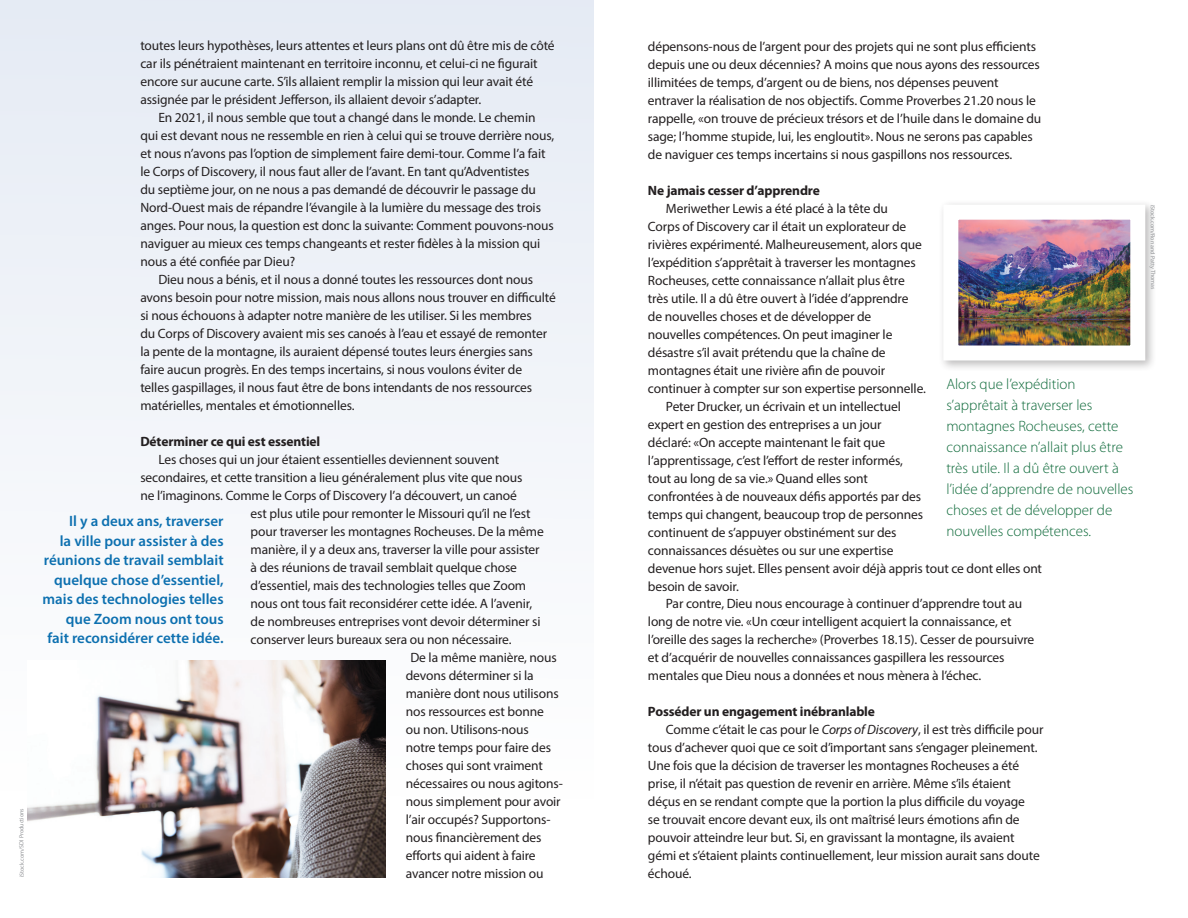
<style>
.page{position:relative;width:1188px;height:918px;background:#fff}
.page>*{position:absolute;margin:0;border:0;box-sizing:border-box;transform-origin:0 0}
.t1{font:300 15px/21px "Myriad Pro";color:#0d6939}
.t2{font:600 15px/19.5px "Myriad Pro";color:#0d70b0;text-align:right}
.t3{font:13.5px/18px "Myriad Pro";letter-spacing:-.01em;color:#231f20}
.t4{font:700 13.5px "Myriad Pro";letter-spacing:-.01em;color:#231f20}
.t5{font:6px "Myriad Pro";letter-spacing:-.005em;color:#939598}
.s1{font-style:italic}
</style>
<div class="page">
<div style="left:0;top:0;width:594px;height:918px;background:linear-gradient(to right,#f0f3f9,#f3f6fa)"></div>
<img style="left:27px;top:661px;width:359px;height:217px">
<div style="left:938px;top:200px;width:219px;height:172px;background:#231f20;opacity:.3"></div>
<img style="left:959px;top:221px;width:170px;height:124px">
<div style="left:943px;top:205px;width:202px;height:156px;border:15px solid #fff"></div>
<p class="t5" style="left:18px;top:877px;width:71px;rotate:-90deg">iStock.com/SDI Productions</p>
<p class="t3" style="left:140px;top:37px;width:416px">toutes leurs hypothèses, leurs attentes et leurs plans ont dû être mis de côté car ils pénétraient maintenant en territoire inconnu, et celui-ci ne figurait encore sur aucune carte. S’ils allaient remplir la mission qui leur avait été assignée par le président Jefferson, ils allaient devoir s’adapter.</p>
<p class="t3" style="left:158px;top:109px;width:379px">En 2021, il nous semble que tout a changé dans le monde. Le chemin</p>
<p class="t3" style="left:140px;top:127px;width:415px">qui est devant nous ne ressemble en rien à celui qui se trouve derrière nous,</p>
<p class="t3" style="left:140px;top:145px;width:407px">et nous n’avons pas l’option de simplement faire demi-tour. Comme l’a fait</p>
<p class="t3" style="left:140px;top:163px;width:391px">le Corps of Discovery, il nous faut aller de l’avant. En tant qu’Adventistes</p>
<p class="t3" style="left:140px;top:181px;width:397px">du septième jour, on ne nous a pas demandé de découvrir le passage du</p>
<p class="t3" style="left:140px;top:199px;width:402px">Nord-Ouest mais de répandre l’évangile à la lumière du message des trois</p>
<p class="t3" style="left:140px;top:217px;width:415px">anges. Pour nous, la question est donc la suivante: Comment pouvons-nous</p>
<p class="t3" style="left:140px;top:235px;width:401px">naviguer au mieux ces temps changeants et rester fidèles à la mission qui</p>
<p class="t3" style="left:140px;top:253px;width:156px">nous a été confiée par Dieu?</p>
<p class="t3" style="left:158px;top:271px;width:376px">Dieu nous a bénis, et il nous a donné toutes les ressources dont nous</p>
<p class="t3" style="left:140px;top:289px;width:417px">avons besoin pour notre mission, mais nous allons nous trouver en difficulté</p>
<p class="t3" style="left:140px;top:307px;width:393px">si nous échouons à adapter notre manière de les utiliser. Si les membres</p>
<p class="t3" style="left:140px;top:325px;width:408px">du Corps of Discovery avaient mis ses canoés à l’eau et essayé de remonter</p>
<p class="t3" style="left:140px;top:343px;width:394px">la pente de la montagne, ils auraient dépensé toutes leurs énergies sans</p>
<p class="t3" style="left:140px;top:361px;width:383px">faire aucun progrès. En des temps incertains, si nous voulons éviter de</p>
<p class="t3" style="left:140px;top:379px;width:393px">telles gaspillages, il nous faut être de bons intendants de nos ressources</p>
<p class="t3" style="left:140px;top:397px;width:216px">matérielles, mentales et émotionnelles.</p>
<p class="t4" style="left:140px;top:433px;width:181px">Déterminer ce qui est essentiel</p>
<p class="t3" style="left:158px;top:451px;width:342px">Les choses qui un jour étaient essentielles deviennent souvent</p>
<p class="t3" style="left:140px;top:469px;width:384px">secondaires, et cette transition a lieu généralement plus vite que nous</p>
<p class="t3" style="left:140px;top:487px;width:378px">ne l’imaginons. Comme le Corps of Discovery l’a découvert, un canoé</p>
<p class="t3" style="left:251px;top:505px;width:281px">est plus utile pour remonter le Missouri qu’il ne l’est</p>
<p class="t3" style="left:251px;top:523px;width:295px">pour traverser les montagnes Rocheuses. De la même</p>
<p class="t3" style="left:251px;top:541px;width:291px">manière, il y a deux ans, traverser la ville pour assister</p>
<p class="t3" style="left:251px;top:559px;width:268px">à des réunions de travail semblait quelque chose</p>
<p class="t3" style="left:251px;top:577px;width:277px">d’essentiel, mais des technologies telles que Zoom</p>
<p class="t3" style="left:251px;top:595px;width:283px">nous ont tous fait reconsidérer cette idée. A l’avenir,</p>
<p class="t3" style="left:251px;top:613px;width:292px">de nombreuses entreprises vont devoir déterminer si</p>
<p class="t3" style="left:251px;top:631px;width:262px">conserver leurs bureaux sera ou non nécessaire.</p>
<p class="t3" style="left:410px;top:649px;width:148px">De la même manière, nous</p>
<p class="t3" style="left:406px;top:667px;width:129px">devons déterminer si la</p>
<p class="t3" style="left:406px;top:685px;width:154px">manière dont nous utilisons</p>
<p class="t3" style="left:406px;top:703px;width:140px">nos ressources est bonne</p>
<p class="t3" style="left:406px;top:721px;width:125px">ou non. Utilisons-nous</p>
<p class="t3" style="left:406px;top:739px;width:147px">notre temps pour faire des</p>
<p class="t3" style="left:406px;top:757px;width:139px">choses qui sont vraiment</p>
<p class="t3" style="left:406px;top:775px;width:159px">nécessaires ou nous agitons-</p>
<p class="t3" style="left:406px;top:793px;width:156px">nous simplement pour avoir</p>
<p class="t3" style="left:406px;top:811px;width:146px">l’air occupés? Supportons-</p>
<p class="t3" style="left:406px;top:829px;width:137px">nous financièrement des</p>
<p class="t3" style="left:406px;top:847px;width:131px">efforts qui aident à faire</p>
<p class="t2" style="left:43px;top:511px;width:183px">Il y a deux ans, traverser<br>la ville pour assister à des réunions de travail semblait quelque chose d’essentiel, mais des technologies telles que Zoom nous ont tous fait reconsidérer cette idée.</p>
<p class="t3" style="left:406px;top:865px;width:139px">avancer notre mission ou</p>
<p class="t3" style="left:648px;top:37px;width:395px">dépensons-nous de l’argent pour des projets qui ne sont plus efficients depuis une ou deux décennies? A moins que nous ayons des ressources illimitées de temps, d’argent ou de biens, nos dépenses peuvent entraver la réalisation de nos objectifs. Comme Proverbes 21.20 nous le rappelle, «on trouve de précieux trésors et de l’huile dans le domaine du sage; l’homme stupide, lui, les engloutit». Nous ne serons pas capables de naviguer ces temps incertains si nous gaspillons nos ressources.</p>
<p class="t4" style="left:648px;top:181px;width:174px">Ne jamais cesser d’apprendre</p>
<p class="t3" style="left:666px;top:199px;width:223px">Meriwether Lewis a été placé à la tête du</p>
<p class="t3" style="left:648px;top:217px;width:260px">Corps of Discovery car il était un explorateur de</p>
<p class="t3" style="left:648px;top:235px;width:276px">rivières expérimenté. Malheureusement, alors que</p>
<p class="t3" style="left:648px;top:253px;width:269px">l’expédition s’apprêtait à traverser les montagnes</p>
<p class="t3" style="left:648px;top:271px;width:258px">Rocheuses, cette connaissance n’allait plus être</p>
<p class="t3" style="left:648px;top:289px;width:262px">très utile. Il a dû être ouvert à l’idée d’apprendre</p>
<p class="t3" style="left:648px;top:307px;width:225px">de nouvelles choses et de développer de</p>
<p class="t3" style="left:648px;top:325px;width:246px">nouvelles compétences. On peut imaginer le</p>
<p class="t3" style="left:648px;top:343px;width:239px">désastre s’il avait prétendu que la chaîne de</p>
<p class="t3" style="left:648px;top:361px;width:239px">montagnes était une rivière afin de pouvoir</p>
<p class="t3" style="left:648px;top:379px;width:279px">continuer à compter sur son expertise personnelle.</p>
<p class="t3" style="left:666px;top:397px;width:236px">Peter Drucker, un écrivain et un intellectuel</p>
<p class="t3" style="left:648px;top:415px;width:235px">expert en gestion des entreprises a un jour</p>
<p class="t3" style="left:648px;top:433px;width:239px">déclaré: «On accepte maintenant le fait que</p>
<p class="t3" style="left:648px;top:451px;width:256px">l’apprentissage, c’est l’effort de rester informés,</p>
<p class="t3" style="left:648px;top:469px;width:222px">tout au long de sa vie.» Quand elles sont</p>
<p class="t3" style="left:648px;top:487px;width:275px">confrontées à de nouveaux défis apportés par des</p>
<p class="t3" style="left:648px;top:505px;width:277px">temps qui changent, beaucoup trop de personnes</p>
<p class="t3" style="left:648px;top:523px;width:250px">continuent de s’appuyer obstinément sur des</p>
<p class="t3" style="left:648px;top:541px;width:247px">connaissances désuètes ou sur une expertise</p>
<p class="t3" style="left:648px;top:559px;width:396px">devenue hors sujet. Elles pensent avoir déjà appris tout ce dont elles ont</p>
<p class="t3" style="left:648px;top:577px;width:92px">besoin de savoir.</p>
<p class="t3" style="left:666px;top:595px;width:358px">Par contre, Dieu nous encourage à continuer d’apprendre tout au</p>
<p class="t3" style="left:648px;top:613px;width:365px">long de notre vie. «Un cœur intelligent acquiert la connaissance, et</p>
<p class="t3" style="left:648px;top:631px;width:388px">l’oreille des sages la recherche» (Proverbes 18.15). Cesser de poursuivre</p>
<p class="t3" style="left:648px;top:649px;width:358px">et d’acquérir de nouvelles connaissances gaspillera les ressources</p>
<p class="t3" style="left:648px;top:667px;width:335px">mentales que Dieu nous a données et nous mènera à l’échec.</p>
<p class="t4" style="left:648px;top:703px;width:229px">Posséder un engagement inébranlable</p>
<p class="t3" style="left:666px;top:721px;width:379px">Comme c’était le cas pour le <span class="s1">Corps of Discovery</span>, il est très difficile pour</p>
<p class="t3" style="left:648px;top:739px;width:391px">tous d’achever quoi que ce soit d’important sans s’engager pleinement.</p>
<p class="t3" style="left:648px;top:757px;width:373px">Une fois que la décision de traverser les montagnes Rocheuses a été</p>
<p class="t3" style="left:648px;top:775px;width:364px">prise, il n’était pas question de revenir en arrière. Même s’ils étaient</p>
<p class="t3" style="left:648px;top:793px;width:379px">déçus en se rendant compte que la portion la plus difficile du voyage</p>
<p class="t3" style="left:648px;top:811px;width:373px">se trouvait encore devant eux, ils ont maîtrisé leurs émotions afin de</p>
<p class="t3" style="left:648px;top:829px;width:368px">pouvoir atteindre leur but. Si, en gravissant la montagne, ils avaient</p>
<p class="t3" style="left:648px;top:847px;width:393px">gémi et s’étaient plaints continuellement, leur mission aurait sans doute</p>
<p class="t3" style="left:648px;top:865px;width:45px">échoué.</p>
<p class="t1" style="left:946px;top:374px;width:189px">Alors que l’expédition s’apprêtait à traverser les montagnes Rocheuses, cette connaissance n’allait plus être très utile. Il a dû être ouvert à l’idée d’apprendre de nouvelles choses et de développer de nouvelles compétences.</p>
<p class="t5" style="left:1157px;top:205px;width:87px;rotate:90deg">iStock.com/Ron and Patty Thomas</p>
</div>
